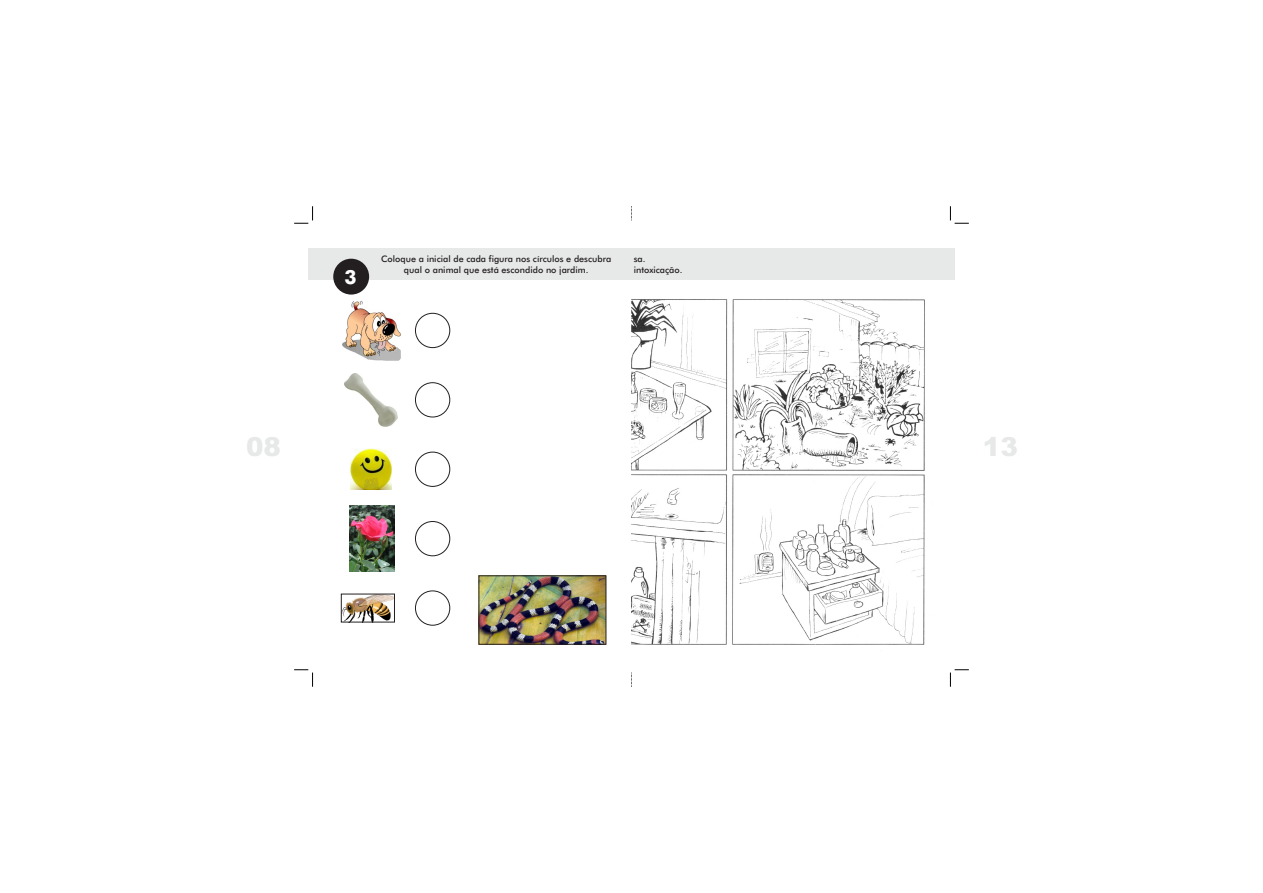
<style>
.page{position:relative;width:1263px;height:893px;background:#fff}
.page>*{position:absolute;margin:0;border:0;box-sizing:border-box;transform-origin:0 0}
.t1{font:900 26.25px "Arial";color:#e7e8e8}
.t2{font:700 19.5px "Futura BT";color:#fff}
.t3{font:500 9px/10.8px "Futura BT";color:#231f20}
</style>
<div class="page">
<img style="left:631px;top:299px;width:294px;height:346px">
<div style="left:631px;top:249px;width:324px;height:31px;background:#e7e8e8"></div>
<div style="left:307px;top:249px;width:324px;height:31px;background:#e7e8e8"></div>
<div style="left:333px;top:259px;width:36px;height:36px;background:#231f20;border-radius:50%"></div>
<svg style="left:950px;top:206px;width:19px;height:18px"></svg>
<svg style="left:950px;top:670px;width:19px;height:17px"></svg>
<svg style="left:294px;top:206px;width:19px;height:18px"></svg>
<svg style="left:294px;top:670px;width:19px;height:17px"></svg>
<svg style="left:631px;top:206px;width:1px;height:14px"></svg>
<svg style="left:631px;top:672px;width:1px;height:15px"></svg>
<div style="left:415px;top:313px;width:35px;height:35px;border:1px solid #231f20;border-radius:50%"></div>
<div style="left:415px;top:382px;width:35px;height:35px;border:1px solid #231f20;border-radius:50%"></div>
<div style="left:415px;top:452px;width:35px;height:35px;border:1px solid #231f20;border-radius:50%"></div>
<div style="left:415px;top:521px;width:35px;height:35px;border:1px solid #231f20;border-radius:50%"></div>
<div style="left:415px;top:591px;width:35px;height:34px;border:1px solid #231f20;border-radius:50%"></div>
<img style="left:350px;top:449px;width:42px;height:41px">
<img style="left:481px;top:577px;width:123px;height:65px">
<div style="left:479px;top:575px;width:127px;height:69px;border:1px solid #231f20"></div>
<img style="left:343px;top:596px;width:50px;height:24px">
<div style="left:341px;top:594px;width:54px;height:28px;border:1px solid #231f20"></div>
<img style="left:342px;top:301px;width:59px;height:59px">
<img style="left:344px;top:373px;width:53px;height:53px">
<img style="left:350px;top:506px;width:44px;height:66px">
<h2 class="t2" style="left:344px;top:269px;width:14px">3</h2>
<p class="t3" style="left:381px;top:254px;width:232px;text-align:center">Coloque a inicial de cada figura nos círculos e descubra qual o animal que está escondido no jardim.</p>
<p class="t3" style="left:634px;top:254px;width:50px">sa. intoxicação.</p>
<h1 class="t1" style="left:246px;top:437px;width:37px">08</h1>
<h1 class="t1" style="left:983px;top:437px;width:37px">13</h1>
</div>
